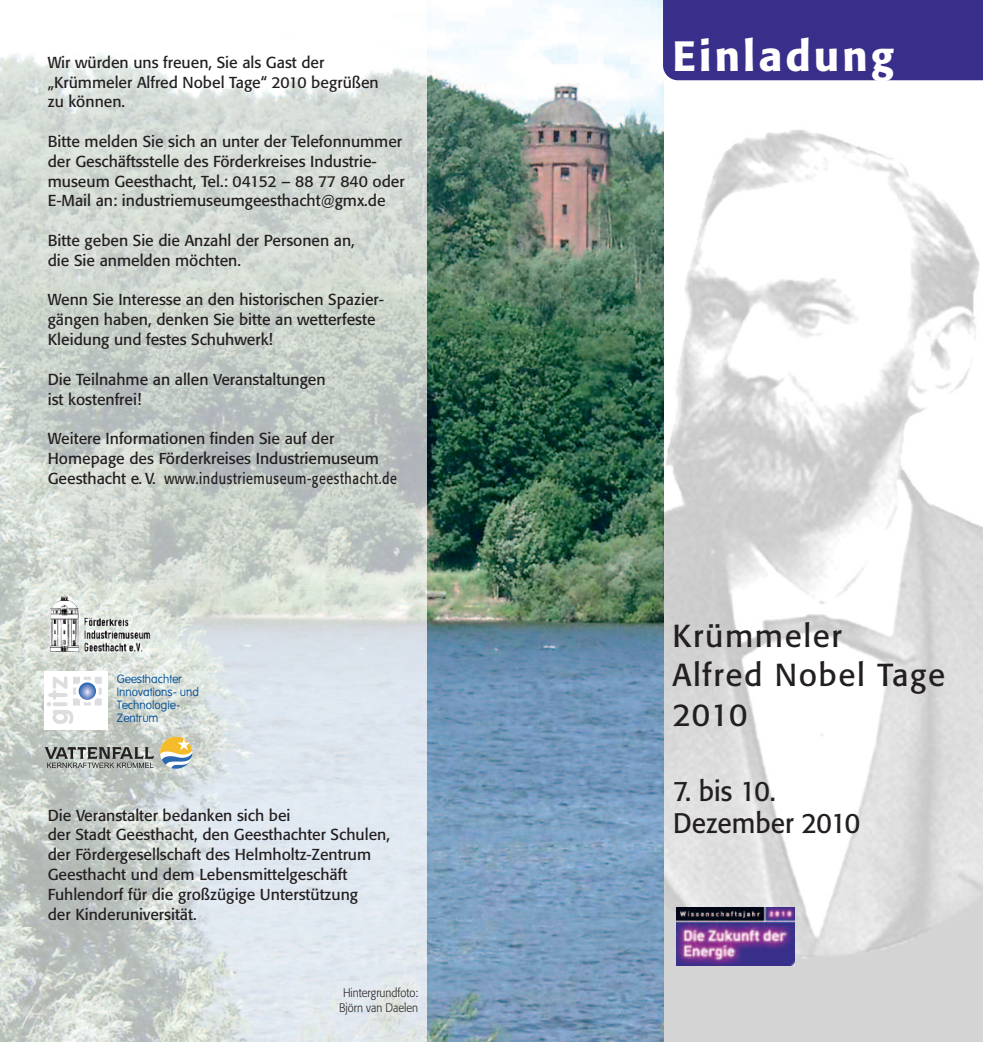
<style>
.page{position:relative;width:983px;height:1042px;background:#fff}
.page>*{position:absolute;margin:0;border:0;box-sizing:border-box;transform-origin:0 0}
.t1{font:500 42px "Formata";letter-spacing:.075em;color:#fff}
.t2{font:31.5px/39.6px "Formata";letter-spacing:.05em;color:#231f20}
.t3{font:28px/31.5px "Formata";color:#231f20;scale:.94 1}
.t4{font:15.75px/19.8px "Formata";color:#231f20}
.t5{font:300 12.25px/15.2px "Formata";color:#231f20;text-align:center;scale:.9 1}
.t6{font:11.9px/13.1px "VAG Rounded";color:#014d95}
</style>
<div class="page">
<img style="left:427px;top:0;width:237px;height:1042px">
<img style="left:0;top:53px;width:427px;height:989px">
<img style="left:664px;top:80px;width:318px;height:962px">
<img style="left:676px;top:907px;width:118px;height:59px">
<div style="left:45px;top:671px;width:63px;height:59px;background:#fff"></div>
<svg style="left:47px;top:676px;width:55px;height:48px"></svg>
<img style="left:49px;top:594px;width:102px;height:57px">
<svg style="left:160px;top:738px;width:32px;height:31px"></svg>
<svg style="left:45px;top:747px;width:109px;height:21px;background:#8e918d"></svg>
<div style="left:662px;top:0;width:320px;height:80px;background:#382f8a"></div>
<p class="t4" style="left:48px;top:54px;width:332px">Wir würden uns freuen, Sie als Gast der „Krümmeler Alfred Nobel Tage“ 2010 begrüßen zu können.</p>
<p class="t4" style="left:48px;top:133px;width:358px">Bitte melden Sie sich an unter der Telefonnummer der Geschäftsstelle des Förderkreises Industrie&shy;museum Geesthacht, Tel.: 04152 – 88 77 840 oder E-Mail an: industriemuseumgeesthacht@gmx.de</p>
<p class="t4" style="left:48px;top:232px;width:308px">Bitte geben Sie die Anzahl der Personen an, die Sie anmelden möchten.</p>
<p class="t4" style="left:48px;top:291px;width:337px">Wenn Sie Interesse an den historischen Spazier&shy;gängen haben, denken Sie bitte an wetterfeste<br>Kleidung und festes Schuhwerk!</p>
<p class="t4" style="left:48px;top:371px;width:279px">Die Teilnahme an allen Veranstaltungen ist kostenfrei!</p>
<p class="t4" style="left:48px;top:430px;width:351px">Weitere Informationen finden Sie auf der<br>Homepage des Förderkreises Industriemuseum<br>Geesthacht e. V. www.industriemuseum-geesthacht.de</p>
<p class="t6" style="left:117px;top:672px;width:84px">Geesthachter<br>Innovations- und<br>Technologie-<br>Zentrum</p>
<p class="t4" style="left:48px;top:806px;width:343px">Die Veranstalter bedanken sich bei<br>der Stadt Geesthacht, den Geesthachter Schulen, der Fördergesellschaft des Helmholtz-Zentrum Geesthacht und dem Lebensmittelgeschäft Fuhlendorf für die großzügige Unterstützung<br>der Kinderuniversität.</p>
<p class="t5" style="left:339px;top:986px;width:89px">Hintergrundfoto:<br>Björn van Daelen</p>
<h1 class="t1" style="left:672px;top:38px;width:223px">Einladung</h1>
<h2 class="t2" style="left:672px;top:618px;width:274px">Krümmeler<br>Alfred Nobel Tage<br>2010</h2>
<h3 class="t3" style="left:673px;top:778px;width:200px">7. bis 10.<br>Dezember 2010</h3>
</div>
